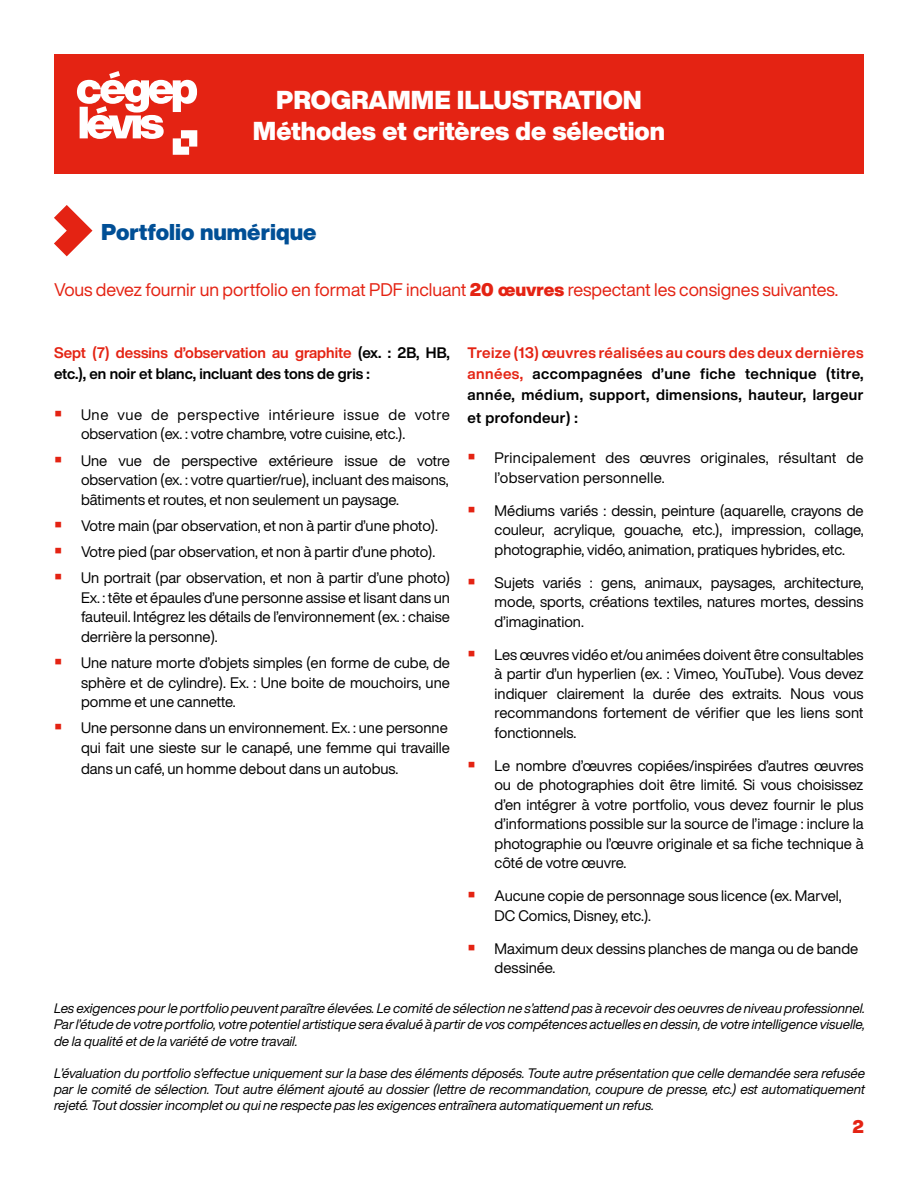
<style>
.page{position:relative;width:918px;height:1188px;background:#fff}
.page>*{position:absolute;margin:0;border:0;box-sizing:border-box;transform-origin:0 0}
.t1{font:25.5px/30.6px "CL Helvetica Now Display Blk";color:#fff;text-align:center}
.t2{font:22.5px "CL Helvetica Now Display Blk";color:#004f96}
.t3{font:18px "CL Helvetica Now Display Regular";color:#e42313}
.t4{font:18px "CL Helvetica Now Display Blk";color:#e42313}
.t5{font:15px/19.5px "CL Helvetica Now Display Regular";color:#000;text-align:justify}
.t6{font:15px/21px "CL Helvetica Now Display Bd";color:#000;text-align:justify}
.t7{font:15px/19.5px "CL Helvetica Now Display Regular";letter-spacing:.02em;color:#000}
.t8{font:15px "CL Helvetica Now Display Bd";letter-spacing:.025em;color:#000}
.t9{font:13.5px/16.2px "CL Helvetica Now Display Italic";color:#000;text-align:justify}
.s1{font-family:"CL Helvetica Now Display Blk"}
.s2{color:#e42313}
.s3{font-family:"CL Helvetica Now Display Bd";font-size:22.5px;color:#e42313}
</style>
<div class="page">
<svg style="left:54px;top:205px;width:38px;height:51px"></svg>
<div style="left:54px;top:54px;width:810px;height:119px;background:#e42313"></div>
<svg style="left:77px;top:71px;width:121px;height:84px"></svg>
<h1 class="t1" style="left:253px;top:85px;width:414px">PROGRAMME ILLUSTRATION<br>Méthodes et critères de sélection</h1>
<h2 class="t2" style="left:101px;top:216px;width:217px">Portfolio numérique</h2>
<p class="t3" style="left:54px;top:277px;width:786px">Vous devez fournir un portfolio en format PDF incluant <span class="s1">20 œuvres</span> respectant les consignes suivantes.</p>
<p class="t6" style="left:468px;top:343px;width:398px"><span class="s2">Treize (13) œuvres réalisées au cours des deux dernières années,</span> accompagnées d’une fiche technique (titre, année, médium, support, dimensions, hauteur, largeur</p>
<p class="t8" style="left:468px;top:407px;width:112px">et profondeur) :</p>
<p class="t7" style="left:495px;top:448px;width:371px;text-indent:-27px"><span class="s3">•</span> Principalement des œuvres originales, résultant de l’observation personnelle.</p>
<p class="t5" style="left:495px;top:501px;width:371px;text-indent:-27px"><span class="s3">•</span> Médiums variés : dessin, peinture (aquarelle, crayons de couleur, acrylique, gouache, etc.), impression, collage, photographie, vidéo, animation, pratiques hybrides, etc.</p>
<p class="t5" style="left:495px;top:573px;width:371px;text-indent:-27px"><span class="s3">•</span> Sujets variés : gens, animaux, paysages, architecture, mode, sports, créations textiles, natures mortes, dessins d’imagination.</p>
<p class="t5" style="left:495px;top:645px;width:371px;text-indent:-27px"><span class="s3">•</span> Les œuvres vidéo et/ou animées doivent être consultables à partir d’un hyperlien (ex. : Vimeo, YouTube). Vous devez indiquer clairement la durée des extraits. Nous vous recommandons fortement de vérifier que les liens sont fonctionnels.</p>
<p class="t5" style="left:495px;top:756px;width:371px;text-indent:-27px"><span class="s3">•</span> Le nombre d’œuvres copiées/inspirées d’autres œuvres ou de photographies doit être limité. Si vous choisissez d’en intégrer à votre portfolio, vous devez fournir le plus d’informations possible sur la source de l’image : inclure la photographie ou l’œuvre originale et sa fiche technique à côté de votre œuvre.</p>
<p class="t5" style="left:495px;top:886px;width:349px;text-indent:-27px"><span class="s3">•</span> Aucune copie de personnage sous licence (ex. Marvel,<br>DC Comics, Disney, etc.).</p>
<p class="t5" style="left:495px;top:939px;width:365px;text-indent:-27px"><span class="s3">•</span> Maximum deux dessins planches de manga ou de bande dessinée.</p>
<p class="t9" style="left:54px;top:1000px;width:813px">Les exigences pour le portfolio peuvent paraître élevées. Le comité de sélection ne s’attend pas à recevoir des oeuvres de niveau professionnel.<br>Par l’étude de votre portfolio, votre potentiel artistique sera évalué à partir de vos compétences actuelles en dessin, de votre intelligence visuelle, de la qualité et de la variété de votre travail.</p>
<p class="t9" style="left:54px;top:1065px;width:813px">L’évaluation du portfolio s’effectue uniquement sur la base des éléments déposés. Toute autre présentation que celle demandée sera refusée par le comité de sélection. Tout autre élément ajouté au dossier (lettre de recommandation, coupure de presse, etc.) est automatiquement rejeté. Tout dossier incomplet ou qui ne respecte pas les exigences entraînera automatiquement un refus.</p>
<p class="t6" style="left:54px;top:343px;width:397px"><span class="s2">Sept (7) dessins d’observation au graphite</span> (ex. : 2B, HB, etc.), en noir et blanc, incluant des tons de gris :</p>
<p class="t5" style="left:81px;top:405px;width:370px;text-indent:-27px"><span class="s3">•</span> Une vue de perspective intérieure issue de votre observation (ex. : votre chambre, votre cuisine, etc.).</p>
<p class="t5" style="left:81px;top:450px;width:370px;text-indent:-27px"><span class="s3">•</span> Une vue de perspective extérieure issue de votre observation (ex. : votre quartier/rue), incluant des maisons, bâtiments et routes, et non seulement un paysage.</p>
<p class="t5" style="left:54px;top:516px;width:385px"><span class="s3">•</span> Votre main (par observation, et non à partir d’une photo).</p>
<p class="t5" style="left:54px;top:542px;width:383px"><span class="s3">•</span> Votre pied (par observation, et non à partir d’une photo).</p>
<p class="t5" style="left:81px;top:568px;width:371px;text-indent:-27px"><span class="s3">•</span> Un portrait (par observation, et non à partir d’une photo)<br>Ex. : tête et épaules d’une personne assise et lisant dans un fauteuil. Intégrez les détails de l’environnement (ex. : chaise derrière la personne).</p>
<p class="t5" style="left:81px;top:653px;width:371px;text-indent:-27px"><span class="s3">•</span> Une nature morte d’objets simples (en forme de cube, de sphère et de cylindre). Ex. : Une boite de mouchoirs, une pomme et une cannette.</p>
<p class="t5" style="left:54px;top:718px;width:397px;text-align:right"><span class="s3">•</span> Une personne dans un environnement. Ex. : une personne qui fait une sieste sur le canapé, une femme qui travaille</p>
<p class="t5" style="left:81px;top:759px;width:319px">dans un café, un homme debout dans un autobus.</p>
<p class="t4" style="left:852px;top:1114px;width:13px">2</p>
</div>
